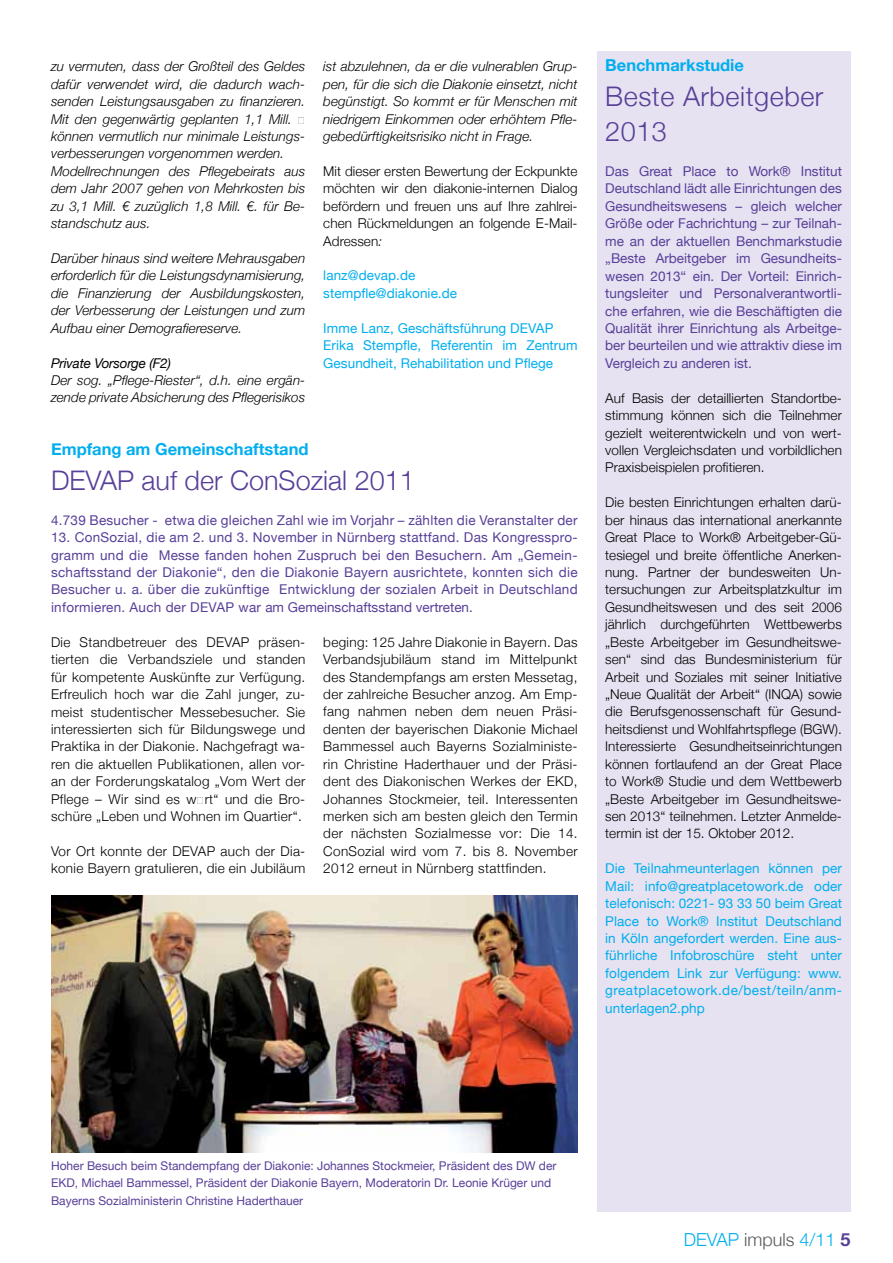
<style>
.page{position:relative;width:893px;height:1263px;background:#fff}
.page>*{position:absolute;margin:0;border:0;box-sizing:border-box;transform-origin:0 0}
.t1{font:300 27px "Helvetica Neue";color:#583f99}
.t2{font:300 27px/34.8px "Helvetica Neue";letter-spacing:.02em;color:#583f99}
.t3{font:300 18px "Helvetica Neue";color:#00aeef}
.t4{font:700 16.5px "Helvetica Neue";color:#00aeef}
.t5{font:300 13.5px/17.4px "Helvetica Neue";letter-spacing:.005em;color:#000;text-align:justify}
.t6{font:italic 300 13.5px/17.4px "Helvetica Neue";letter-spacing:.005em;color:#000}
.t7{font:13.5px/17.4px "Helvetica Neue";color:#583f99;text-align:justify}
.t8{font:13.5px/17.4px "Helvetica Neue";letter-spacing:.005em;color:#00aeef}
.t9{font:13.5px "Helvetica Neue";letter-spacing:.02em;color:#583f99}
.t10{font:300 13.5px/17.4px "Helvetica Neue";letter-spacing:.025em;color:#000}
.t11{font:italic 13.5px "Helvetica Neue";letter-spacing:-.015em;color:#000}
.t12{font:12px/17.4px "Helvetica Neue";color:#583f99}
.s1{font-style:italic}
.s2{color:#58595b}
.s3{font-weight:700;color:#583f99}
</style>
<div class="page">
<div style="left:597px;top:51px;width:253px;height:1161px;background:#e6e2f1"></div>
<img style="left:51px;top:896px;width:527px;height:256px">
<p class="t6" style="left:51px;top:57px;width:256px">zu vermuten, dass der Großteil des Geldes dafür verwendet wird, die dadurch wach&shy;senden Leistungsausgaben zu finanzieren.<br>Mit den gegenwärtig geplanten 1,1 Mill. € können vermutlich nur minimale Leistungs&shy;verbesserungen vorgenommen werden.<br>Modellrechnungen des Pflegebeirats aus dem Jahr 2007 gehen von Mehrkosten bis zu 3,1 Mill. € zuzüglich 1,8 Mill. €. für Be&shy;standschutz aus.</p>
<p class="t6" style="left:51px;top:249px;width:256px;text-align:justify">Darüber hinaus sind weitere Mehrausgaben erforderlich für die Leistungsdynamisierung, die Finanzierung der Ausbildungskosten, der Verbesserung der Leistungen und zum Aufbau einer Demografiereserve.</p>
<p class="t11" style="left:51px;top:352px;width:122px">Private Vorsorge (F2)</p>
<p class="t6" style="left:51px;top:371px;width:256px">Der sog. „Pflege-Riester“, d.h. eine ergän&shy;zende private Absicherung des Pflegerisikos</p>
<p class="t6" style="left:323px;top:57px;width:256px;text-align:justify">ist abzulehnen, da er die vulnerablen Grup&shy;pen, für die sich die Diakonie einsetzt, nicht begünstigt. So kommt er für Menschen mit niedrigem Einkommen oder erhöhtem Pfle&shy;gebedürftigkeitsrisiko nicht in Frage.</p>
<p class="t5" style="left:323px;top:162px;width:256px">Mit dieser ersten Bewertung der Eckpunkte möchten wir den diakonie-internen Dialog befördern und freuen uns auf Ihre zahlrei&shy;chen Rückmeldungen an folgende E-Mail-Adressen<span class="s1">:</span></p>
<p class="t8" style="left:323px;top:266px;width:135px">lanz@devap.de stempfle@diakonie.de</p>
<p class="t8" style="left:323px;top:318px;width:256px">Imme Lanz, Geschäftsführung DEVAP<br>Erika Stempfle, Referentin im Zentrum<br>Gesundheit, Rehabilitation und Pflege</p>
<p class="t4" style="left:51px;top:434px;width:259px">Empfang am Gemeinschaftstand</p>
<h1 class="t1" style="left:51px;top:458px;width:365px">DEVAP auf der ConSozial 2011</h1>
<p class="t9" style="left:51px;top:508px;width:528px">4.739 Besucher - etwa die gleichen Zahl wie im Vorjahr – zählten die Veranstalter der</p>
<p class="t7" style="left:51px;top:528px;width:528px">13. ConSozial, die am 2. und 3. November in Nürnberg stattfand. Das Kongresspro&shy;gramm und die Messe fanden hohen Zuspruch bei den Besuchern. Am „Gemein&shy;schaftsstand der Diakonie“, den die Diakonie Bayern ausrichtete, konnten sich die Besucher u. a. über die zukünftige Entwicklung der sozialen Arbeit in Deutschland informieren. Auch der DEVAP war am Gemeinschaftsstand vertreten.</p>
<p class="t5" style="left:51px;top:632px;width:256px">Die Standbetreuer des DEVAP präsen&shy;tierten die Verbandsziele und standen für kompetente Auskünfte zur Verfügung.<br>Erfreulich hoch war die Zahl junger, zu&shy;meist studentischer Messebesucher. Sie interessierten sich für Bildungswege und Praktika in der Diakonie. Nachgefragt wa&shy;ren die aktuellen Publikationen, allen vor&shy;an der Forderungskatalog „Vom Wert der Pflege – Wir sind es w€rt“ und die Bro&shy;schüre „Leben und Wohnen im Quartier“.</p>
<p class="t10" style="left:51px;top:842px;width:256px">Vor Ort konnte der DEVAP auch der Dia&shy;konie Bayern gratulieren, die ein Jubiläum</p>
<p class="t5" style="left:323px;top:632px;width:256px">beging: 125 Jahre Diakonie in Bayern. Das Verbandsjubiläum stand im Mittelpunkt des Standempfangs am ersten Messetag, der zahlreiche Besucher anzog. Am Emp&shy;fang nahmen neben dem neuen Präsi&shy;denten der bayerischen Diakonie Michael Bammessel auch Bayerns Sozialministe&shy;rin Christine Haderthauer und der Präsi&shy;dent des Diakonischen Werkes der EKD, Johannes Stockmeier, teil. Interessenten merken sich am besten gleich den Termin der nächsten Sozialmesse vor: Die 14.<br>ConSozial wird vom 7. bis 8. November 2012 erneut in Nürnberg stattfinden.</p>
<p class="t4" style="left:605px;top:51px;width:140px">Benchmarkstudie</p>
<h1 class="t2" style="left:605px;top:78px;width:220px">Beste Arbeitgeber<br>2013</h1>
<p class="t7" style="left:605px;top:162px;width:238px">Das Great Place to Work® Institut Deutschland lädt alle Einrichtungen des Gesundheitswesens – gleich welcher Größe oder Fachrichtung – zur Teilnah&shy;me an der aktuellen Benchmarkstudie „Beste Arbeitgeber im Gesundheits&shy;wesen 2013“ ein. Der Vorteil: Einrich&shy;tungsleiter und Personalverantwortli&shy;che erfahren, wie die Beschäftigten die Qualität ihrer Einrichtung als Arbeitge&shy;ber beurteilen und wie attraktiv diese im Vergleich zu anderen ist.</p>
<p class="t5" style="left:605px;top:388px;width:238px">Auf Basis der detaillierten Standortbe&shy;stimmung können sich die Teilnehmer gezielt weiterentwickeln und von wert&shy;vollen Vergleichsdaten und vorbildlichen Praxisbeispielen profitieren.</p>
<p class="t5" style="left:605px;top:493px;width:238px">Die besten Einrichtungen erhalten darü&shy;ber hinaus das international anerkannte Great Place to Work® Arbeitgeber-Gü&shy;tesiegel und breite öffentliche Anerken&shy;nung. Partner der bundesweiten Un&shy;tersuchungen zur Arbeitsplatzkultur im Gesundheitswesen und des seit 2006 jährlich durchgeführten Wettbewerbs „Beste Arbeitgeber im Gesundheitswe&shy;sen“ sind das Bundesministerium für Arbeit und Soziales mit seiner Initiative „Neue Qualität der Arbeit“ (INQA) sowie die Berufsgenossenschaft für Gesund&shy;heitsdienst und Wohlfahrtspflege (BGW).<br>Interessierte Gesundheitseinrichtungen können fortlaufend an der Great Place to Work® Studie und dem Wettbewerb „Beste Arbeitgeber im Gesundheitswe&shy;sen 2013“ teilnehmen. Letzter Anmelde&shy;termin ist der 15. Oktober 2012.</p>
<p class="t8" style="left:605px;top:859px;width:238px;text-align:justify">Die Teilnahmeunterlagen können per Mail: info@greatplacetowork.de oder telefonisch: 0221- 93 33 50 beim Great Place to Work® Institut Deutschland in Köln angefordert werden. Eine aus&shy;führliche Infobroschüre steht unter folgendem Link zur Verfügung: www. greatplacetowork.de/best/teiln/anm&shy;unterlagen2.php</p>
<p class="t12" style="left:51px;top:1156px;width:507px">Hoher Besuch beim Standempfang der Diakonie: Johannes Stockmeier, Präsident des DW der<br>EKD, Michael Bammessel, Präsident der Diakonie Bayern, Moderatorin Dr. Leonie Krüger und<br>Bayerns Sozialministerin Christine Haderthauer</p>
<h2 class="t3" style="left:684px;top:1225px;width:168px">DEVAP <span class="s2">impuls</span> 4/11 <span class="s3">5</span></h2>
</div>
